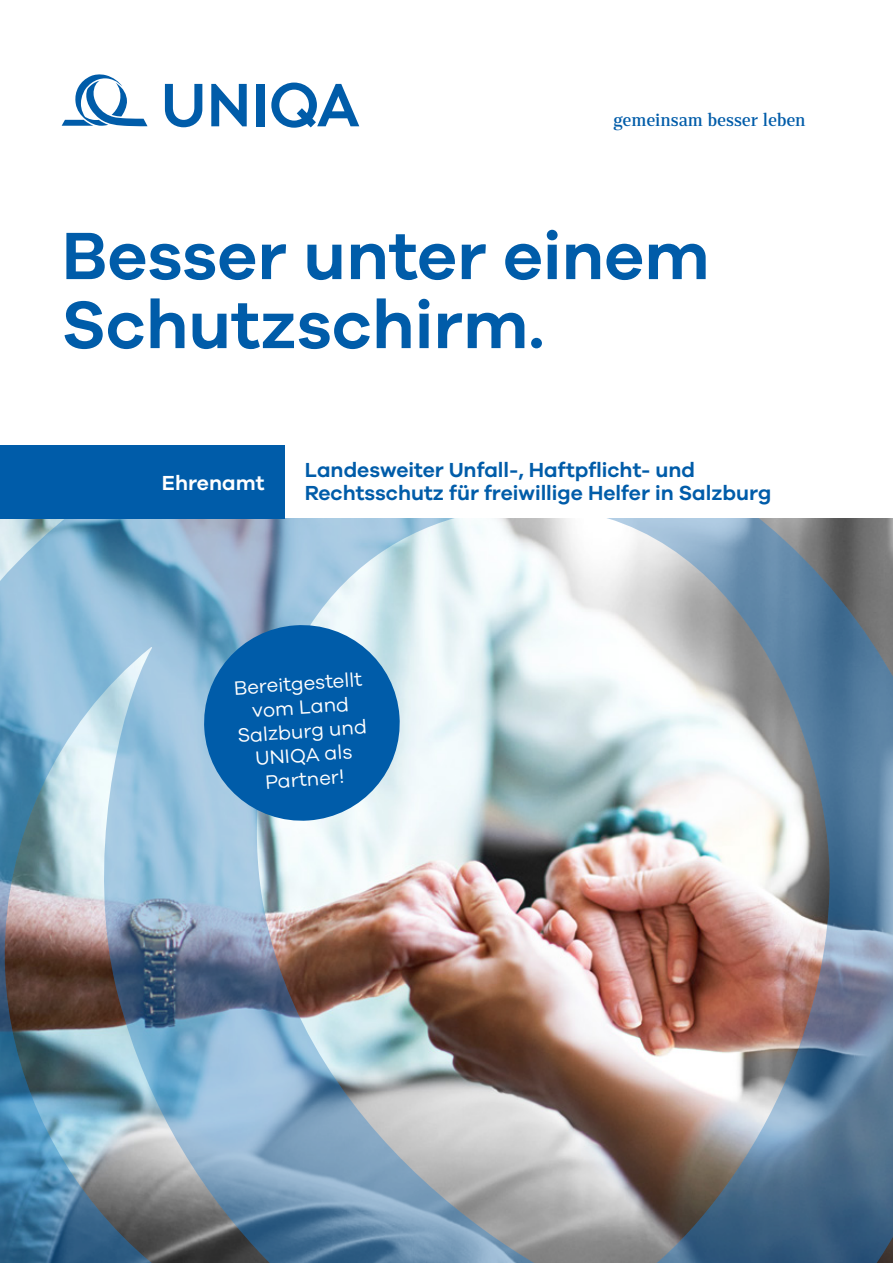
<style>
.page{position:relative;width:893px;height:1263px;background:#fff}
.page>*{position:absolute;margin:0;border:0;box-sizing:border-box;transform-origin:0 0}
.t1{font:600 69px/69px "UNIQA Galano";color:#005ca9}
.t2{font:600 21px/22.5px "UNIQA Galano";color:#005ca9}
.t3{font:600 21px "UNIQA Galano";color:#fff}
.t4{font:19.95px/24px "UNIQA Galano";color:#fff;text-align:center}
.t5{font:500 17.55px "Rolleston Display";letter-spacing:-.01em;color:#005ca9}
</style>
<div class="page">
<img style="left:0;top:519px;width:893px;height:744px">
<div style="left:0;top:445px;width:285px;height:74px;background:#005ca9"></div>
<svg style="left:62px;top:74px;width:85px;height:52px"></svg>
<svg style="left:165px;top:84px;width:37px;height:43px"></svg>
<svg style="left:211px;top:84px;width:36px;height:42px"></svg>
<div style="left:256px;top:84px;width:8px;height:42px;background:#005ca9"></div>
<svg style="left:271px;top:83px;width:88px;height:45px"></svg>
<svg style="left:201px;top:622px;width:202px;height:202px"></svg>
<p class="t5" style="left:614px;top:109px;width:194px">gemeinsam besser leben</p>
<h1 class="t1" style="left:62px;top:219px;width:649px">Besser unter einem<br>Schutzschirm.</h1>
<p class="t3" style="left:162px;top:470px;width:104px">Ehrenamt</p>
<p class="t2" style="left:305px;top:458px;width:468px">Landesweiter Unfall-, Haftpflicht- und<br>Rechtsschutz für freiwillige Helfer in Salzburg</p>
<p class="t4" style="left:233px;top:675px;width:131px;rotate:-4deg">Bereitgestellt vom Land<br>Salzburg und<br>UNIQA als<br>Partner!</p>
</div>
